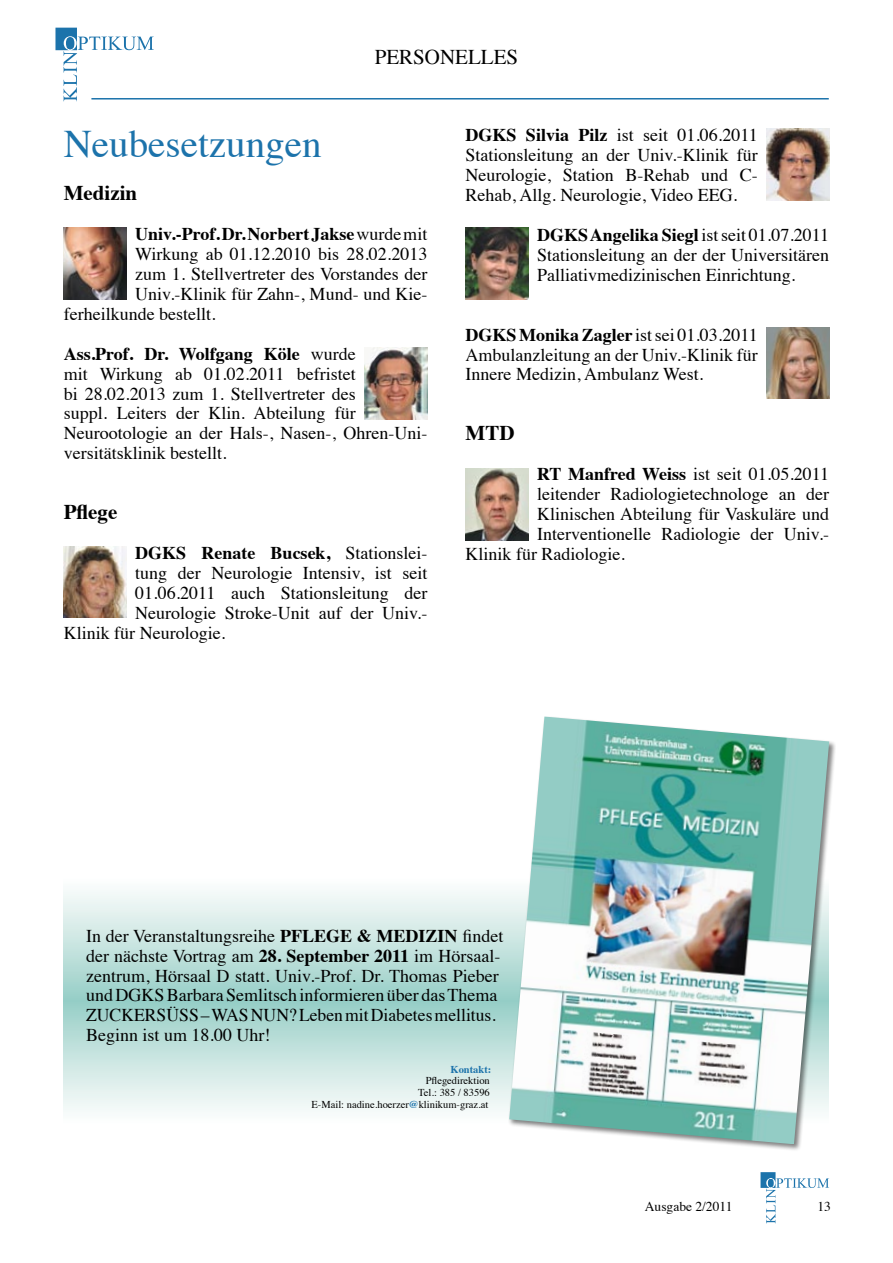
<style>
.page{position:relative;width:893px;height:1263px;background:#fff}
.page>*{position:absolute;margin:0;border:0;box-sizing:border-box;transform-origin:0 0}
.t1{font:39px "Times";color:#1c73ab}
.t2{font:700 21px "Times";color:#000}
.t3{font:21px "Times";color:#000}
.t4{font:18px/20px "Times";color:#000;text-align:justify}
.t5{font:700 18px "Times";color:#000}
.t6{font:13.5px "Times";color:#000}
.t7{font:10.5px/11.6px "Times";color:#000;text-align:right}
.t8{font:700 10.5px "Times";color:#1c73ab}
.s1{font-weight:700}
.s2{font-weight:400}
.s3{font-weight:700;color:#1c73ab}
</style>
<div class="page">
<svg style="left:55px;top:28px;width:99px;height:73px"></svg>
<hr style="left:91px;top:98px;width:738px;height:2px;background:#1c73ab">
<svg style="left:760px;top:1172px;width:69px;height:51px"></svg>
<svg style="left:64px;top:891px;width:443px;height:220px;background:#c6e4df"></svg>
<img style="left:64px;top:228px;width:63px;height:71px">
<img style="left:64px;top:546px;width:63px;height:71px">
<img style="left:364px;top:348px;width:63px;height:71px">
<img style="left:766px;top:129px;width:63px;height:71px">
<img style="left:766px;top:327px;width:63px;height:72px">
<img style="left:466px;top:228px;width:63px;height:71px">
<img style="left:466px;top:469px;width:63px;height:71px">
<div style="left:507px;top:715px;width:329px;height:436px;background:#000;opacity:.5"></div>
<img style="left:509px;top:716px;width:320px;height:428px">
<p class="t3" style="left:375px;top:37px;width:145px">PERSONELLES</p>
<h1 class="t1" style="left:64px;top:107px;width:259px">Neubesetzungen</h1>
<p class="t4" style="left:466px;top:123px;width:294px"><span class="s1">DGKS Silvia Pilz</span> ist seit 01.06.2011<br>Stationsleitung an der Univ.-Klinik für Neurologie, Station B-Rehab und C-Rehab, Allg. Neurologie, Video EEG.</p>
<p class="t4" style="left:537px;top:223px;width:294px"><span class="s1">DGKS Angelika Siegl</span> ist seit 01.07.2011<br>Stationsleitung an der der Universitären Palliativmedizinischen Einrichtung.</p>
<p class="t2" style="left:64px;top:173px;width:75px">Medizin</p>
<p class="t5" style="left:135px;top:217px;width:294px">Univ.-Prof. Dr. Norbert Jakse <span class="s2">wurde mit</span></p>
<p class="t4" style="left:135px;top:242px;width:294px">Wirkung ab 01.12.2010 bis 28.02.2013</p>
<p class="t4" style="left:135px;top:262px;width:294px">zum 1. Stellvertreter des Vorstandes der</p>
<p class="t4" style="left:135px;top:282px;width:294px">Univ.-Klinik für Zahn-, Mund- und Kie-</p>
<p class="t4" style="left:64px;top:302px;width:153px">ferheilkunde bestellt.</p>
<p class="t4" style="left:64px;top:342px;width:365px;text-align:left"><span class="s1">Ass.Prof. Dr. Wolfgang Köle</span> wurde<br>mit Wirkung ab 01.02.2011 befristet<br>bi 28.02.2013 zum 1. Stellvertreter des<br>suppl. Leiters der Klin. Abteilung für Neurootologie an der Hals-, Nasen-, Ohren-Uni&shy;versitätsklinik bestellt.</p>
<p class="t4" style="left:466px;top:323px;width:294px"><span class="s1">DGKS Monika Zagler</span> ist sei 01.03.2011<br>Ambulanzleitung an der Univ.-Klinik für Innere Medizin, Ambulanz West.</p>
<p class="t2" style="left:466px;top:413px;width:50px">MTD</p>
<p class="t2" style="left:64px;top:492px;width:55px">Pflege</p>
<p class="t5" style="left:135px;top:536px;width:294px">DGKS Renate Bucsek, <span class="s2">Stationslei-</span></p>
<p class="t4" style="left:135px;top:561px;width:294px">tung der Neurologie Intensiv, ist seit</p>
<p class="t4" style="left:135px;top:581px;width:294px">01.06.2011 auch Stationsleitung der</p>
<p class="t4" style="left:135px;top:601px;width:294px">Neurologie Stroke-Unit auf der Univ.-</p>
<p class="t4" style="left:64px;top:621px;width:163px">Klinik für Neurologie.</p>
<p class="t4" style="left:537px;top:463px;width:293px"><span class="s1">RT Manfred Weiss</span> ist seit 01.05.2011</p>
<p class="t4" style="left:537px;top:483px;width:294px">leitender Radiologietechnologe an der</p>
<p class="t4" style="left:537px;top:503px;width:294px">Klinischen Abteilung für Vaskuläre und</p>
<p class="t4" style="left:537px;top:522px;width:294px">Interventionelle Radiologie der Univ.-</p>
<p class="t4" style="left:466px;top:542px;width:161px">Klinik für Radiologie.</p>
<p class="t4" style="left:86px;top:924px;width:419px;text-align:left">In der Veranstaltungsreihe <span class="s1">PFLEGE &amp; MEDIZIN</span> findet der nächste Vortrag am <span class="s1">28. September 2011</span> im Hörsaal&shy;zentrum, Hörsaal D statt. Univ.-Prof. Dr. Thomas Pieber undDGKSBarbaraSemlitsch informieren über dasThema ZUCKERSÜSS – WAS NUN? Leben mit Diabetes mellitus.<br>Beginn ist um 18.00 Uhr!</p>
<p class="t8" style="left:451px;top:1059px;width:42px">Kontakt:</p>
<p class="t7" style="left:312px;top:1074px;width:180px">Pflegedirektion<br>Tel.: 385 / 83596<br>E-Mail: nadine.hoerzer<span class="s3">@</span>klinikum-graz.at</p>
<p class="t6" style="left:645px;top:1194px;width:89px">Ausgabe 2/2011</p>
<p class="t6" style="left:817px;top:1194px;width:15px">13</p>
</div>
